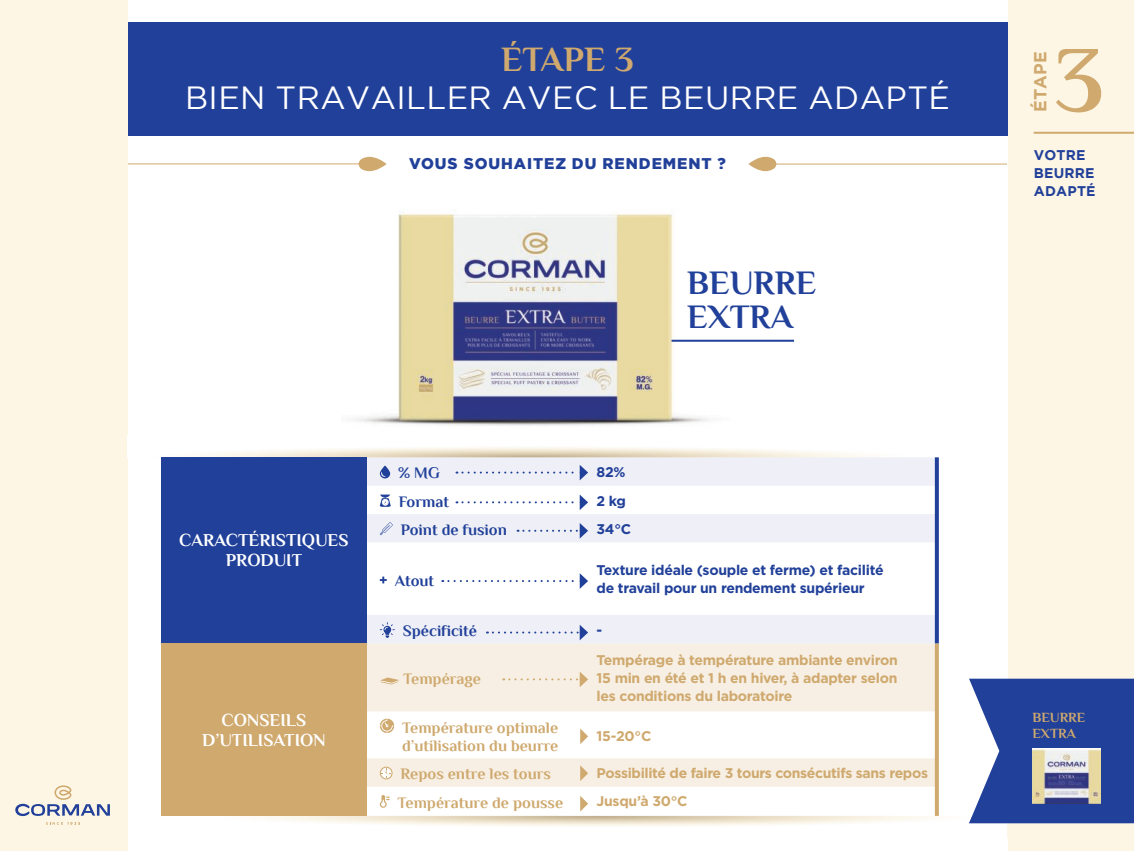
<style>
.page{position:relative;width:1134px;height:851px;background:#fff}
.page>*{position:absolute;margin:0;border:0;box-sizing:border-box;transform-origin:0 0}
.t1{font:700 93.2px "Philosopher";color:#cfa96e}
.t2{font:700 35.6px "Philosopher";color:#cfa96e}
.t3{font:700 34.2px/34.8px "Philosopher";color:#214099}
.t4{font:32px "Gotham";letter-spacing:.015em;color:#fff}
.t5{font:700 18px/19.8px "Philosopher";color:#fff;text-align:center}
.t6{font:700 17.4px "Gotham";letter-spacing:.015em;color:#cfa96e}
.t7{font:700 16px/18px "Philosopher";color:#cfa96e}
.t8{font:700 16px "Philosopher";color:#214099}
.t9{font:900 15.4px "Gotham";letter-spacing:.06em;color:#214099}
.t10{font:700 14px/18px "Gotham";letter-spacing:-.025em;color:#cfa96e;text-align:justify}
.t11{font:700 14px/18px "Gotham";letter-spacing:-.02em;color:#214099}
.t12{font:700 14px/18px "Gotham";letter-spacing:.015em;color:#214099}
.t13{font:700 14px/16px "Philosopher";color:#cfa96e}
</style>
<div class="page">
<div style="left:0;top:0;width:1134px;height:850px;background:#fef6e5"></div>
<div style="left:128px;top:0;width:879px;height:850px;background:#fff"></div>
<div style="left:128px;top:22px;width:879px;height:113px;background:#214099"></div>
<img style="left:353px;top:212px;width:377px;height:214px">
<hr style="left:671px;top:339px;width:123px;height:2px;background:#214099">
<hr style="left:1033px;top:132px;width:101px;height:2px;background:#cfa96e">
<svg style="left:15px;top:785px;width:95px;height:30px"></svg>
<svg style="left:969px;top:678px;width:165px;height:144px;background:#3c57a5"></svg>
<img style="left:1032px;top:748px;width:68px;height:55px">
<img style="left:63px;top:815px;width:1067px;height:10px">
<img style="left:128px;top:815px;width:879px;height:11px">
<svg style="left:46px;top:821px;width:34px;height:3px"></svg>
<img style="left:969px;top:815px;width:161px;height:7px">
<svg style="left:367px;top:457px;width:568px;height:186px"></svg>
<svg style="left:367px;top:643px;width:568px;height:143px;fill:#f7efe3"></svg>
<svg style="left:380px;top:465px;width:10px;height:13px"></svg>
<svg style="left:380px;top:494px;width:11px;height:12px"></svg>
<svg style="left:380px;top:522px;width:13px;height:13px"></svg>
<svg style="left:380px;top:576px;width:7px;height:7px"></svg>
<svg style="left:380px;top:622px;width:15px;height:15px"></svg>
<svg style="left:380px;top:677px;width:19px;height:7px"></svg>
<svg style="left:380px;top:718px;width:14px;height:14px"></svg>
<svg style="left:380px;top:766px;width:12px;height:13px"></svg>
<svg style="left:380px;top:795px;width:9px;height:12px"></svg>
<svg style="left:935px;top:457px;width:4px;height:186px"></svg>
<svg style="left:935px;top:643px;width:4px;height:172px"></svg>
<svg style="left:456px;top:464px;width:132px;height:16px"></svg>
<svg style="left:456px;top:494px;width:132px;height:16px"></svg>
<svg style="left:517px;top:522px;width:71px;height:16px"></svg>
<svg style="left:442px;top:573px;width:146px;height:15px"></svg>
<svg style="left:487px;top:624px;width:101px;height:16px"></svg>
<svg style="left:503px;top:671px;width:85px;height:16px"></svg>
<svg style="left:580px;top:728px;width:8px;height:16px"></svg>
<svg style="left:580px;top:765px;width:8px;height:15px"></svg>
<svg style="left:580px;top:796px;width:8px;height:15px"></svg>
<hr style="left:128px;top:163px;width:253px;height:1px;background:#cfa96e">
<svg style="left:359px;top:157px;width:27px;height:14px"></svg>
<hr style="left:754px;top:164px;width:253px;height:1px;background:#cfa96e">
<svg style="left:748px;top:157px;width:28px;height:14px"></svg>
<div style="left:161px;top:457px;width:206px;height:186px;background:#214099"></div>
<div style="left:161px;top:643px;width:206px;height:172px;background:#cfa96e"></div>
<h2 class="t2" style="left:501px;top:40px;width:134px">ÉTAPE 3</h2>
<h3 class="t4" style="left:185px;top:79px;width:766px">BIEN TRAVAILLER AVEC LE BEURRE ADAPTÉ</h3>
<p class="t6" style="left:1030px;top:112px;width:63px;rotate:-90deg">ÉTAPE</p>
<h1 class="t1" style="left:1053px;top:30px;width:52px">3</h1>
<p class="t9" style="left:409px;top:153px;width:318px">VOUS SOUHAITEZ DU RENDEMENT ?</p>
<p class="t12" style="left:1033px;top:146px;width:63px">VOTRE<br>BEURRE<br>ADAPTÉ</p>
<h3 class="t3" style="left:687px;top:265px;width:130px">BEURRE<br>EXTRA</h3>
<p class="t5" style="left:179px;top:530px;width:171px">CARACTÉRISTIQUES<br>PRODUIT</p>
<p class="t5" style="left:202px;top:709px;width:125px">CONSEILS<br>D’UTILISATION</p>
<p class="t8" style="left:398px;top:464px;width:43px">% MG</p>
<p class="t11" style="left:596px;top:463px;width:31px">82%</p>
<p class="t8" style="left:399px;top:493px;width:52px">Format</p>
<p class="t11" style="left:596px;top:491px;width:31px">2 kg</p>
<p class="t8" style="left:401px;top:521px;width:108px">Point de fusion</p>
<p class="t11" style="left:596px;top:519px;width:36px">34°C</p>
<p class="t8" style="left:395px;top:571px;width:41px">Atout</p>
<p class="t11" style="left:596px;top:561px;width:288px">Texture idéale (souple et ferme) et facilité de travail pour un rendement supérieur</p>
<p class="t8" style="left:403px;top:622px;width:76px">Spécificité</p>
<p class="t11" style="left:596px;top:620px;width:7px">-</p>
<p class="t7" style="left:403px;top:670px;width:79px">Tempérage</p>
<p class="t10" style="left:596px;top:650px;width:303px">Tempérage à température ambiante environ 15 min en été et 1 h en hiver, à adapter selon les conditions du laboratoire</p>
<p class="t7" style="left:402px;top:718px;width:158px">Température optimale d’utilisation du beurre</p>
<p class="t10" style="left:596px;top:726px;width:56px">15-20°C</p>
<p class="t7" style="left:400px;top:765px;width:152px">Repos entre les tours</p>
<p class="t10" style="left:596px;top:763px;width:333px">Possibilité de faire 3 tours consécutifs sans repos</p>
<p class="t7" style="left:397px;top:793px;width:167px">Température de pousse</p>
<p class="t10" style="left:596px;top:792px;width:92px">Jusqu’à 30°C</p>
<p class="t13" style="left:1032px;top:709px;width:54px">BEURRE<br>EXTRA</p>
</div>
